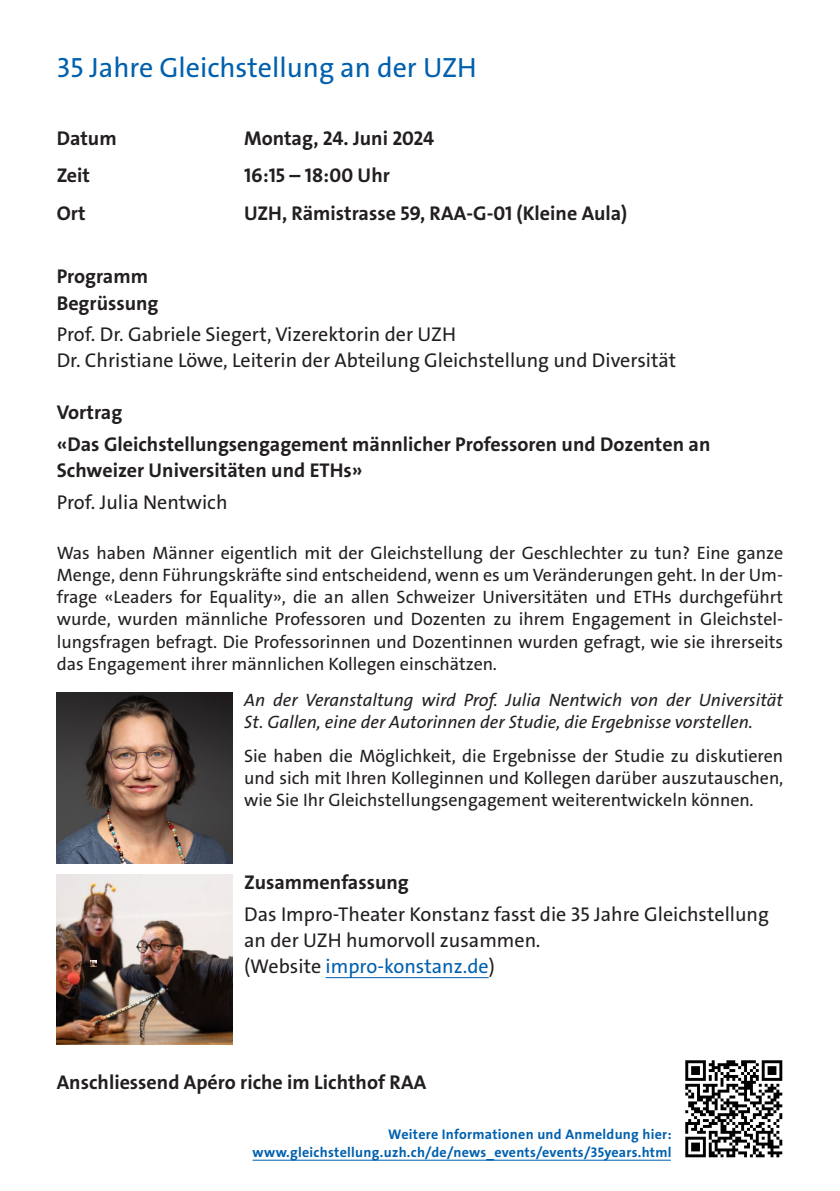
<style>
.page{position:relative;width:840px;height:1191px;background:#fff}
.page>*{position:absolute;margin:0;border:0;box-sizing:border-box;transform-origin:0 0}
.Titel1_blau{font:28px "The Sans LP5 Plain";color:#0160ae}
.Lauftext_gross_links_fett{font:20px/26px "The Sans LP7 Bld";color:#231f20}
.Lauftext_gross_links{font:20px/26px "The Sans LP5 Plain";color:#231f20}
.Lauftext__block{font:18px/22px "The Sans LP5 Plain";color:#231f20;text-align:justify}
.Lauftext__block-2{font:18px/22px "The Sans LP5 Plain IT";color:#231f20}
.Kopfzeile_blau{font:14px "The Sans LP7 Bld";letter-spacing:.02em;color:#0160ae}
.s1{color:#0160ae}
</style>
<div class="page">
<hr style="left:252px;top:1159px;width:419px;height:1px;background:#0160ae">
<img style="left:685px;top:1060px;width:98px;height:98px">
<img style="left:57px;top:693px;width:175px;height:170px">
<hr style="left:325px;top:977px;width:163px;height:1px;background:#0160ae">
<img style="left:57px;top:874px;width:175px;height:170px">
<svg style="left:91px;top:960px;width:6px;height:6px"></svg>
<p class="Titel1_blau" style="left:57px;top:50px;width:421px">35 Jahre Gleichstellung an der UZH</p>
<p class="Lauftext_gross_links_fett" style="left:57px;top:125px;width:61px">Datum</p>
<p class="Lauftext_gross_links_fett" style="left:244px;top:125px;width:192px">Montag, 24. Juni 2024</p>
<p class="Lauftext_gross_links_fett" style="left:57px;top:163px;width:35px">Zeit</p>
<p class="Lauftext_gross_links_fett" style="left:244px;top:163px;width:147px">16:15 – 18:00 Uhr</p>
<p class="Lauftext_gross_links_fett" style="left:57px;top:200px;width:30px">Ort</p>
<p class="Lauftext_gross_links_fett" style="left:244px;top:200px;width:384px">UZH, Rämistrasse 59, RAA-G-01 (Kleine Aula)</p>
<p class="Lauftext_gross_links_fett" style="left:57px;top:264px;width:93px">Programm</p>
<p class="Lauftext_gross_links_fett" style="left:57px;top:290px;width:103px">Begrüssung</p>
<p class="Lauftext_gross_links" style="left:57px;top:322px;width:620px">Prof. Dr. Gabriele Siegert, Vizerektorin der UZH<br>Dr. Christiane Löwe, Leiterin der Abteilung Gleichstellung und Diversität</p>
<p class="Lauftext_gross_links_fett" style="left:57px;top:400px;width:67px">Vortrag</p>
<p class="Lauftext_gross_links_fett" style="left:57px;top:431px;width:654px">«Das Gleichstellungsengagement männlicher Professoren und Dozenten an<br>Schweizer Universitäten und ETHs»</p>
<p class="Lauftext_gross_links" style="left:57px;top:489px;width:172px">Prof. Julia Nentwich</p>
<p class="Lauftext__block" style="left:57px;top:542px;width:727px">Was haben Männer eigentlich mit der Gleichstellung der Geschlechter zu tun? Eine ganze Menge, denn Führungskräfte sind entscheidend, wenn es um Veränderungen geht. In der Um&shy;frage «Leaders for Equality», die an allen Schweizer Universitäten und ETHs durchgeführt wurde, wurden männliche Professoren und Dozenten zu ihrem Engagement in Gleichstel&shy;lungsfragen befragt. Die Professorinnen und Dozentinnen wurden gefragt, wie sie ihrerseits das Engagement ihrer männlichen Kollegen einschätzen.</p>
<p class="Lauftext__block-2" style="left:244px;top:689px;width:540px">An der Veranstaltung wird Prof. Julia Nentwich von der Universität<br>St. Gallen, eine der Autorinnen der Studie, die Ergebnisse vorstellen.</p>
<p class="Lauftext__block" style="left:244px;top:744px;width:540px">Sie haben die Möglichkeit, die Ergebnisse der Studie zu diskutieren und sich mit Ihren Kolleginnen und Kollegen darüber auszutauschen, wie Sie Ihr Gleichstellungsengagement weiterentwickeln können.</p>
<p class="Lauftext_gross_links_fett" style="left:244px;top:869px;width:166px">Zusammenfassung</p>
<p class="Lauftext_gross_links" style="left:244px;top:901px;width:526px">Das Impro-Theater Konstanz fasst die 35 Jahre Gleichstellung an der UZH humorvoll zusammen.<br>(Website <span class="s1">impro-konstanz.de</span>)</p>
<p class="Lauftext_gross_links_fett" style="left:57px;top:1069px;width:371px">Anschliessend Apéro riche im Lichthof RAA</p>
<p class="Kopfzeile_blau" style="left:388px;top:1125px;width:285px">Weitere Informationen und Anmeldung hier:</p>
<p class="Kopfzeile_blau" style="left:252px;top:1143px;width:420px">www.gleichstellung.uzh.ch/de/news_events/events/35years.html</p>
</div>
